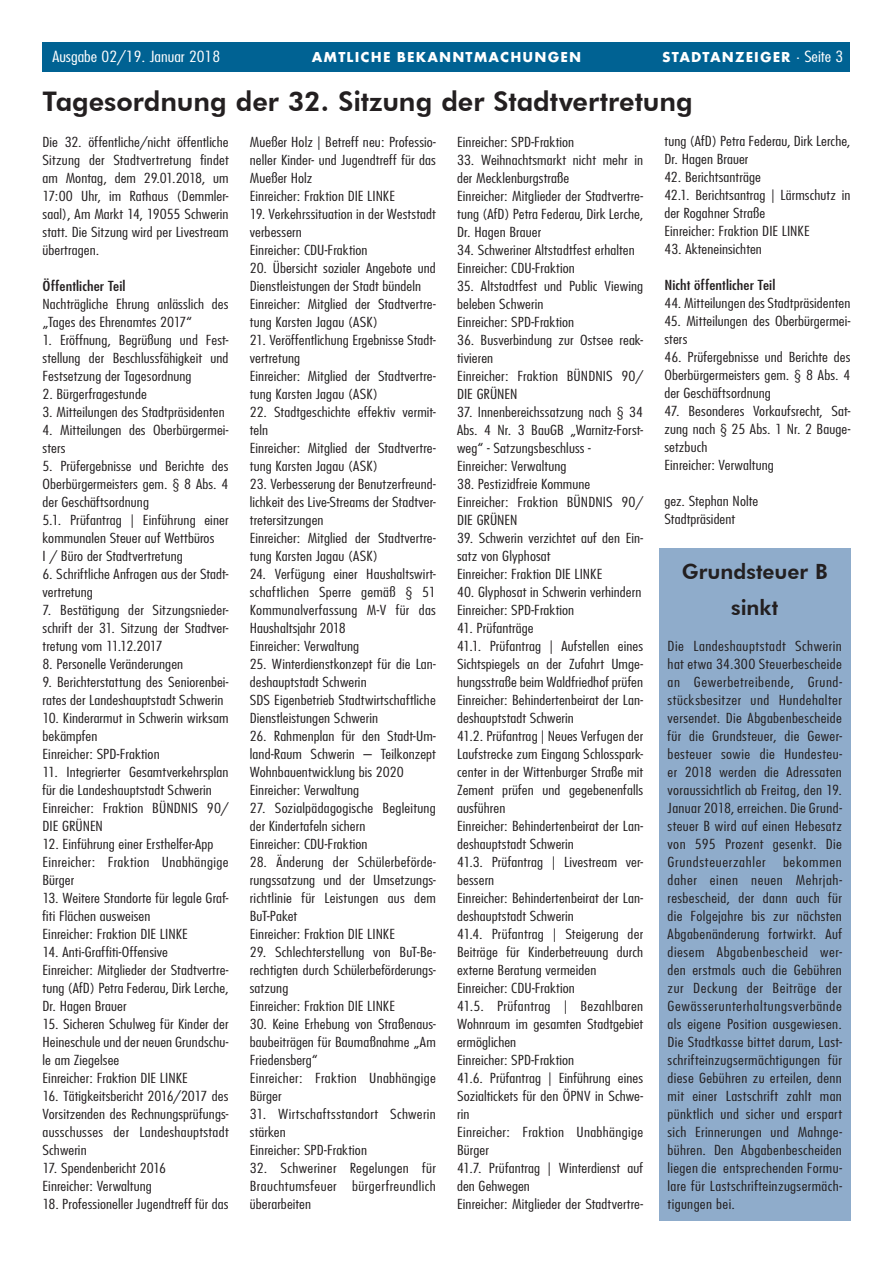
<style>
.page{position:relative;width:893px;height:1263px;background:#fff}
.page>*{position:absolute;margin:0;border:0;box-sizing:border-box;transform-origin:0 0}
.t1{font:800 27px "Futura BT";color:#231f20}
.t2{font:800 21px/36px "Futura BT";color:#231f20;text-align:center}
.t3{font:700 15px "Futura TOT";letter-spacing:.075em;color:#fff}
.t4{font:300 condensed 15px "Futura";color:#fff;scale:1.25 1}
.t5{font:300 condensed 13.5px/18px "Futura";letter-spacing:.005em;color:#231f20;scale:1.25 1}
.t6{font:condensed 13.5px "Futura";letter-spacing:.005em;color:#231f20;scale:1.25 1}
.s1{font-family:"Futura";font-weight:300;font-stretch:condensed}
</style>
<div class="page">
<div style="left:43px;top:43px;width:807px;height:29px;background:#006293"></div>
<div style="left:659px;top:548px;width:191px;height:83px;background:#8faccb"></div>
<div style="left:659px;top:622px;width:191px;height:598px;background:#8faccb"></div>
<p class="t4" style="left:53px;top:47px;width:136px">Ausgabe 02/19. Januar 2018</p>
<p class="t3" style="left:312px;top:48px;width:271px">AMTLICHE BEKANNTMACHUNGEN</p>
<p class="t3" style="left:662px;top:48px;width:183px">STADTANZEIGER <span class="s1">· Seite 3</span></p>
<h1 class="t1" style="left:43px;top:85px;width:652px">Tagesordnung der 32. Sitzung der Stadtvertretung</h1>
<p class="t5" style="left:43px;top:133px;width:150px;text-align:justify">Die 32. öffentliche/nicht öffentliche Sitzung der Stadtvertretung findet am Montag, dem 29.01.2018, um 17:00 Uhr, im Rathaus (Demmler&shy;saal), Am Markt 14, 19055 Schwerin statt. Die Sitzung wird per Livestream übertragen.</p>
<p class="t6" style="left:43px;top:278px;width:68px">Öffentlicher Teil</p>
<p class="t5" style="left:43px;top:295px;width:150px">Nachträgliche Ehrung anlässlich des „Tages des Ehrenamtes 2017“</p>
<p class="t5" style="left:43px;top:331px;width:150px;text-align:justify">1. Eröffnung, Begrüßung und Fest&shy;stellung der Beschlussfähigkeit und Festsetzung der Tagesordnung</p>
<p class="t5" style="left:43px;top:385px;width:85px">2. Bürgerfragestunde</p>
<p class="t5" style="left:43px;top:403px;width:147px">3. Mitteilungen des Stadtpräsidenten</p>
<p class="t5" style="left:43px;top:421px;width:150px">4. Mitteilungen des Oberbürgermei&shy;sters</p>
<p class="t5" style="left:43px;top:457px;width:150px">5. Prüfergebnisse und Berichte des<br>Oberbürgermeisters gem. § 8 Abs. 4 der Geschäftsordnung<br>5.1. Prüfantrag | Einführung einer kommunalen Steuer auf Wettbüros<br>I / Büro der Stadtvertretung</p>
<p class="t5" style="left:43px;top:565px;width:150px">6. Schriftliche Anfragen aus der Stadt&shy;vertretung</p>
<p class="t5" style="left:43px;top:601px;width:150px;text-align:justify">7. Bestätigung der Sitzungsnieder&shy;schrift der 31. Sitzung der Stadtver&shy;tretung vom 11.12.2017</p>
<p class="t5" style="left:43px;top:655px;width:114px">8. Personelle Veränderungen</p>
<p class="t5" style="left:43px;top:673px;width:150px">9. Berichterstattung des Seniorenbei&shy;rates der Landeshauptstadt Schwerin</p>
<p class="t5" style="left:43px;top:709px;width:150px">10. Kinderarmut in Schwerin wirksam bekämpfen<br>Einreicher: SPD-Fraktion</p>
<p class="t5" style="left:43px;top:763px;width:150px">11. Integrierter Gesamtverkehrsplan für die Landeshauptstadt Schwerin<br>Einreicher: Fraktion BÜNDNIS 90/<br>DIE GRÜNEN</p>
<p class="t5" style="left:43px;top:835px;width:150px">12. Einführung einer Ersthelfer-App<br>Einreicher: Fraktion Unabhängige<br>Bürger</p>
<p class="t5" style="left:43px;top:889px;width:150px">13. Weitere Standorte für legale Graf&shy;fiti Flächen ausweisen<br>Einreicher: Fraktion DIE LINKE</p>
<p class="t5" style="left:43px;top:943px;width:150px">14. Anti-Graffiti-Offensive<br>Einreicher: Mitglieder der Stadtvertre&shy;tung (AfD) Petra Federau, Dirk Lerche,<br>Dr. Hagen Brauer</p>
<p class="t5" style="left:43px;top:1015px;width:150px">15. Sicheren Schulweg für Kinder der<br>Heineschule und der neuen Grundschu&shy;le am Ziegelsee<br>Einreicher: Fraktion DIE LINKE</p>
<p class="t5" style="left:43px;top:1087px;width:150px;text-align:justify">16. Tätigkeitsbericht 2016/2017 des Vorsitzenden des Rechnungsprüfungs&shy;ausschusses der Landeshauptstadt Schwerin</p>
<p class="t5" style="left:43px;top:1159px;width:100px">17. Spendenbericht 2016<br>Einreicher: Verwaltung</p>
<p class="t5" style="left:43px;top:1195px;width:150px">18. Professioneller Jugendtreff für das</p>
<p class="t5" style="left:250px;top:133px;width:150px">Mueßer Holz | Betreff neu: Professio&shy;neller Kinder- und Jugendtreff für das<br>Mueßer Holz<br>Einreicher: Fraktion DIE LINKE</p>
<p class="t5" style="left:250px;top:205px;width:150px">19. Verkehrssituation in der Weststadt verbessern<br>Einreicher: CDU-Fraktion</p>
<p class="t5" style="left:250px;top:259px;width:150px">20. Übersicht sozialer Angebote und Dienstleistungen der Stadt bündeln Einreicher: Mitglied der Stadtvertre&shy;tung Karsten Jagau (ASK)</p>
<p class="t5" style="left:250px;top:331px;width:150px">21. Veröffentlichung Ergebnisse Stadt&shy;vertretung<br>Einreicher: Mitglied der Stadtvertre&shy;tung Karsten Jagau (ASK)</p>
<p class="t5" style="left:250px;top:403px;width:150px">22. Stadtgeschichte effektiv vermit&shy;teln<br>Einreicher: Mitglied der Stadtvertre&shy;tung Karsten Jagau (ASK)</p>
<p class="t5" style="left:250px;top:475px;width:150px">23. Verbesserung der Benutzerfreund&shy;lichkeit des Live-Streams der Stadtver&shy;tretersitzungen<br>Einreicher: Mitglied der Stadtvertre&shy;tung Karsten Jagau (ASK)</p>
<p class="t5" style="left:250px;top:565px;width:150px">24. Verfügung einer Haushaltswirt&shy;schaftlichen Sperre gemäß § 51<br>Kommunalverfassung M-V für das<br>Haushaltsjahr 2018<br>Einreicher: Verwaltung</p>
<p class="t5" style="left:250px;top:655px;width:150px">25. Winterdienstkonzept für die Lan&shy;deshauptstadt Schwerin<br>SDS Eigenbetrieb Stadtwirtschaftliche Dienstleistungen Schwerin</p>
<p class="t5" style="left:250px;top:727px;width:150px">26. Rahmenplan für den Stadt-Um&shy;land-Raum Schwerin – Teilkonzept<br>Wohnbauentwicklung bis 2020<br>Einreicher: Verwaltung</p>
<p class="t5" style="left:250px;top:799px;width:150px">27. Sozialpädagogische Begleitung der Kindertafeln sichern<br>Einreicher: CDU-Fraktion</p>
<p class="t5" style="left:250px;top:853px;width:150px">28. Änderung der Schülerbeförde&shy;rungssatzung und der Umsetzungs&shy;richtlinie für Leistungen aus dem<br>BuT-Paket<br>Einreicher: Fraktion DIE LINKE</p>
<p class="t5" style="left:250px;top:943px;width:150px">29. Schlechterstellung von BuT-Be&shy;rechtigten durch Schülerbeförderungs&shy;satzung<br>Einreicher: Fraktion DIE LINKE</p>
<p class="t5" style="left:250px;top:1015px;width:150px">30. Keine Erhebung von Straßenaus&shy;baubeiträgen für Baumaßnahme „Am<br>Friedensberg“<br>Einreicher: Fraktion Unabhängige<br>Bürger</p>
<p class="t5" style="left:250px;top:1105px;width:150px">31. Wirtschaftsstandort Schwerin stärken<br>Einreicher: SPD-Fraktion</p>
<p class="t5" style="left:250px;top:1159px;width:150px;text-align:justify">32. Schweriner Regelungen für Brauchtumsfeuer bürgerfreundlich überarbeiten</p>
<p class="t5" style="left:457px;top:133px;width:95px">Einreicher: SPD-Fraktion</p>
<p class="t5" style="left:457px;top:151px;width:150px">33. Weihnachtsmarkt nicht mehr in der Mecklenburgstraße<br>Einreicher: Mitglieder der Stadtvertre&shy;tung (AfD) Petra Federau, Dirk Lerche,<br>Dr. Hagen Brauer</p>
<p class="t5" style="left:457px;top:241px;width:144px">34. Schweriner Altstadtfest erhalten<br>Einreicher: CDU-Fraktion</p>
<p class="t5" style="left:457px;top:277px;width:150px">35. Altstadtfest und Public Viewing beleben Schwerin<br>Einreicher: SPD-Fraktion</p>
<p class="t5" style="left:457px;top:331px;width:150px">36. Busverbindung zur Ostsee reak&shy;tivieren<br>Einreicher: Fraktion BÜNDNIS 90/<br>DIE GRÜNEN</p>
<p class="t5" style="left:457px;top:403px;width:150px">37. Innenbereichssatzung nach § 34<br>Abs. 4 Nr. 3 BauGB „Warnitz-Forst&shy;weg“ - Satzungsbeschluss -<br>Einreicher: Verwaltung</p>
<p class="t5" style="left:457px;top:475px;width:150px">38. Pestizidfreie Kommune<br>Einreicher: Fraktion BÜNDNIS 90/<br>DIE GRÜNEN</p>
<p class="t5" style="left:457px;top:529px;width:150px">39. Schwerin verzichtet auf den Ein&shy;satz von Glyphosat<br>Einreicher: Fraktion DIE LINKE</p>
<p class="t5" style="left:457px;top:583px;width:149px">40. Glyphosat in Schwerin verhindern<br>Einreicher: SPD-Fraktion</p>
<p class="t5" style="left:457px;top:619px;width:150px">41. Prüfanträge<br>41.1. Prüfantrag | Aufstellen eines<br>Sichtspiegels an der Zufahrt Umge&shy;hungsstraße beim Waldfriedhof prüfen<br>Einreicher: Behindertenbeirat der Lan&shy;deshauptstadt Schwerin<br>41.2. Prüfantrag | Neues Verfugen der<br>Laufstrecke zum Eingang Schlosspark&shy;center in der Wittenburger Straße mit<br>Zement prüfen und gegebenenfalls ausführen<br>Einreicher: Behindertenbeirat der Lan&shy;deshauptstadt Schwerin<br>41.3. Prüfantrag | Livestream ver&shy;bessern<br>Einreicher: Behindertenbeirat der Lan&shy;deshauptstadt Schwerin<br>41.4. Prüfantrag | Steigerung der<br>Beiträge für Kinderbetreuung durch externe Beratung vermeiden<br>Einreicher: CDU-Fraktion<br>41.5. Prüfantrag | Bezahlbaren<br>Wohnraum im gesamten Stadtgebiet ermöglichen<br>Einreicher: SPD-Fraktion<br>41.6. Prüfantrag | Einführung eines<br>Sozialtickets für den ÖPNV in Schwe&shy;rin<br>Einreicher: Fraktion Unabhängige<br>Bürger<br>41.7. Prüfantrag | Winterdienst auf den Gehwegen<br>Einreicher: Mitglieder der Stadtvertre-</p>
<p class="t5" style="left:664px;top:132px;width:150px">tung (AfD) Petra Federau, Dirk Lerche,<br>Dr. Hagen Brauer</p>
<p class="t5" style="left:664px;top:168px;width:150px">42. Berichtsanträge<br>42.1. Berichtsantrag | Lärmschutz in der Rogahner Straße<br>Einreicher: Fraktion DIE LINKE</p>
<p class="t5" style="left:664px;top:240px;width:80px">43. Akteneinsichten</p>
<p class="t6" style="left:664px;top:277px;width:90px">Nicht öffentlicher Teil</p>
<p class="t5" style="left:664px;top:294px;width:150px">44. Mitteilungen des Stadtpräsidenten</p>
<p class="t5" style="left:664px;top:312px;width:150px">45. Mitteilungen des Oberbürgermei&shy;sters</p>
<p class="t5" style="left:664px;top:348px;width:150px;text-align:justify">46. Prüfergebnisse und Berichte des Oberbürgermeisters gem. § 8 Abs. 4 der Geschäftsordnung</p>
<p class="t5" style="left:664px;top:402px;width:150px">47. Besonderes Vorkaufsrecht, Sat&shy;zung nach § 25 Abs. 1 Nr. 2 Bauge&shy;setzbuch<br>Einreicher: Verwaltung</p>
<p class="t5" style="left:664px;top:492px;width:77px">gez. Stephan Nolte<br>Stadtpräsident</p>
<h2 class="t2" style="left:682px;top:554px;width:147px">Grundsteuer B sinkt</h2>
<p class="t5" style="left:668px;top:637px;width:141px;text-align:justify">Die Landeshauptstadt Schwerin hat etwa 34.300 Steuerbescheide an Gewerbetreibende, Grund&shy;stücksbesitzer und Hundehalter versendet. Die Abgabenbescheide für die Grundsteuer, die Gewer&shy;besteuer sowie die Hundesteu&shy;er 2018 werden die Adressaten voraussichtlich ab Freitag, den 19.<br>Januar 2018, erreichen. Die Grund&shy;steuer B wird auf einen Hebesatz von 595 Prozent gesenkt. Die Grundsteuerzahler</p>
<p class="t5" style="left:668px;top:853px;width:141px;text-align:justify;text-indent:115px">bekommen daher einen neuen Mehrjah&shy;resbescheid, der dann auch für die Folgejahre bis zur nächsten Abgabenänderung fortwirkt. Auf diesem Abgabenbescheid wer&shy;den erstmals auch die Gebühren zur Deckung der Beiträge der Gewässerunterhaltungsverbände als eigene Position ausgewiesen.<br>Die Stadtkasse bittet darum, Last&shy;schrifteinzugsermächtigungen für diese Gebühren zu erteilen, denn mit einer Lastschrift zahlt man pünktlich und sicher und erspart sich Erinnerungen und Mahnge&shy;bühren. Den Abgabenbescheiden liegen die entsprechenden Formu&shy;lare für Lastschrifteinzugsermäch&shy;tigungen bei.</p>
</div>
